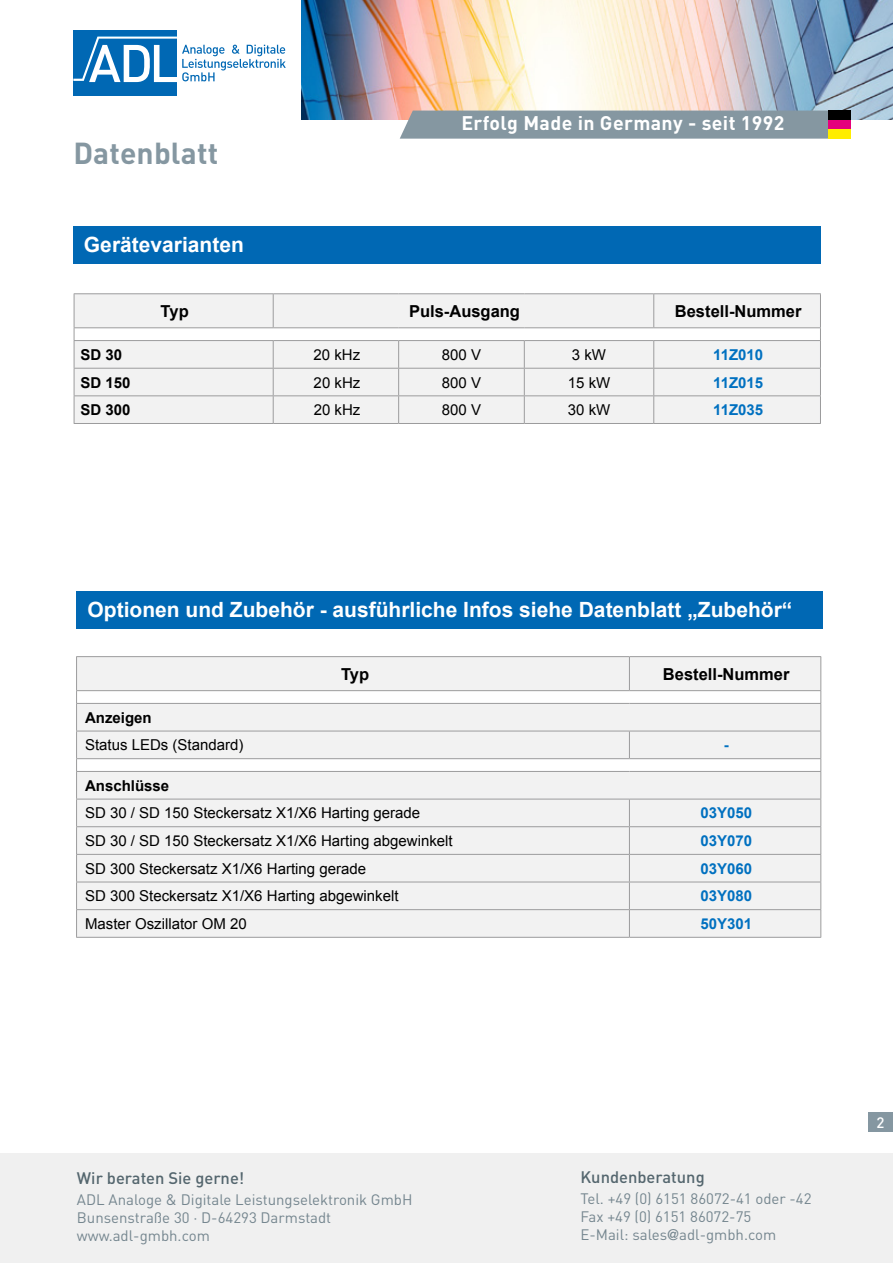
<style>
.page{position:relative;width:893px;height:1263px;background:#fff}
.page>*{position:absolute;margin:0;border:0;box-sizing:border-box;transform-origin:0 0}
.t1{font:700 30px "DIN";letter-spacing:.005em;color:#8597a1}
.t2{font:700 21px "Arial";color:#fff}
.t3{font:700 19.5px "DIN";letter-spacing:.02em;color:#fff}
.t4{font:700 16.5px "Arial";color:#000}
.t5{font:500 16.5px "DIN";color:#54666e}
.t6{font:15px "Arial";color:#000}
.t7{font:15px/18px "DIN";color:#75868f}
.t8{font:700 15px "Arial";color:#0070c0}
.t9{font:700 15px "Arial";color:#000}
.t10{font:500 15px "DIN";color:#fff}
.s1{font-family:"Helvetica Neue";font-weight:500}
</style>
<div class="page">
<div style="left:73px;top:30px;width:104px;height:65px;background:#0068b4"></div>
<svg style="left:73px;top:36px;width:213px;height:46px"></svg>
<img style="left:302px;top:0;width:591px;height:119px">
<div style="left:400px;top:111px;width:428px;height:28px;background:#8597a1"></div>
<div style="left:828px;top:111px;width:23px;height:9px;background:#000"></div>
<div style="left:828px;top:120px;width:23px;height:9px;background:#e5007c"></div>
<div style="left:828px;top:129px;width:23px;height:10px;background:#ffed00"></div>
<div style="left:73px;top:226px;width:748px;height:38px;background:#0068b4"></div>
<div style="left:0;top:1153px;width:893px;height:110px;background:#f0f0f0"></div>
<div style="left:868px;top:1113px;width:25px;height:19px;background:#8597a1"></div>
<div style="left:76px;top:591px;width:747px;height:38px;background:#0068b4"></div>
<svg style="left:77px;top:657px;width:743px;height:280px;fill:#f2f2f2"></svg>
<hr style="left:76px;top:656px;width:553px;height:1px;background:#9c9c9d">
<hr style="left:76px;top:657px;width:1px;height:33px;background:#9c9c9d">
<hr style="left:629px;top:656px;width:192px;height:1px;background:#9c9c9d">
<hr style="left:629px;top:657px;width:1px;height:33px;background:#9c9c9d">
<hr style="left:820px;top:657px;width:1px;height:33px;background:#9c9c9d">
<hr style="left:76px;top:690px;width:553px;height:1px;background:#9c9c9d">
<hr style="left:629px;top:690px;width:192px;height:1px;background:#9c9c9d">
<hr style="left:76px;top:703px;width:553px;height:1px;background:#9c9c9d">
<hr style="left:629px;top:703px;width:192px;height:1px;background:#9c9c9d">
<hr style="left:76px;top:731px;width:553px;height:1px;background:#9c9c9d">
<hr style="left:629px;top:731px;width:192px;height:1px;background:#9c9c9d">
<svg style="left:629px;top:731px;width:1px;height:27px"></svg>
<hr style="left:76px;top:758px;width:553px;height:1px;background:#9c9c9d">
<hr style="left:629px;top:758px;width:192px;height:1px;background:#9c9c9d">
<hr style="left:76px;top:771px;width:553px;height:1px;background:#9c9c9d">
<hr style="left:629px;top:771px;width:192px;height:1px;background:#9c9c9d">
<hr style="left:76px;top:799px;width:553px;height:1px;background:#9c9c9d">
<hr style="left:629px;top:799px;width:192px;height:1px;background:#9c9c9d">
<hr style="left:76px;top:826px;width:553px;height:1px;background:#9c9c9d">
<hr style="left:629px;top:826px;width:192px;height:1px;background:#9c9c9d">
<hr style="left:76px;top:854px;width:553px;height:1px;background:#9c9c9d">
<hr style="left:629px;top:854px;width:192px;height:1px;background:#9c9c9d">
<hr style="left:76px;top:882px;width:553px;height:1px;background:#9c9c9d">
<hr style="left:629px;top:882px;width:192px;height:1px;background:#9c9c9d">
<hr style="left:76px;top:909px;width:553px;height:1px;background:#9c9c9d">
<svg style="left:76px;top:691px;width:1px;height:246px"></svg>
<hr style="left:629px;top:909px;width:192px;height:1px;background:#9c9c9d">
<svg style="left:629px;top:799px;width:1px;height:138px"></svg>
<svg style="left:820px;top:691px;width:1px;height:246px"></svg>
<hr style="left:76px;top:937px;width:553px;height:1px;background:#9c9c9d">
<hr style="left:629px;top:937px;width:192px;height:1px;background:#9c9c9d">
<svg style="left:75px;top:294px;width:745px;height:129px;fill:#f2f2f2"></svg>
<hr style="left:74px;top:293px;width:199px;height:1px;background:#9c9c9d">
<hr style="left:74px;top:294px;width:1px;height:33px;background:#9c9c9d">
<hr style="left:273px;top:293px;width:126px;height:1px;background:#9c9c9d">
<hr style="left:273px;top:294px;width:1px;height:33px;background:#9c9c9d">
<hr style="left:399px;top:293px;width:125px;height:1px;background:#9c9c9d">
<hr style="left:524px;top:293px;width:130px;height:1px;background:#9c9c9d">
<hr style="left:654px;top:293px;width:167px;height:1px;background:#9c9c9d">
<hr style="left:653px;top:294px;width:1px;height:33px;background:#9c9c9d">
<hr style="left:820px;top:294px;width:1px;height:33px;background:#9c9c9d">
<hr style="left:74px;top:327px;width:199px;height:1px;background:#9c9c9d">
<hr style="left:273px;top:327px;width:126px;height:1px;background:#9c9c9d">
<hr style="left:399px;top:327px;width:125px;height:1px;background:#9c9c9d">
<hr style="left:524px;top:327px;width:130px;height:1px;background:#9c9c9d">
<hr style="left:654px;top:327px;width:167px;height:1px;background:#9c9c9d">
<hr style="left:74px;top:340px;width:199px;height:1px;background:#9c9c9d">
<hr style="left:273px;top:340px;width:126px;height:1px;background:#9c9c9d">
<hr style="left:399px;top:340px;width:125px;height:1px;background:#9c9c9d">
<hr style="left:524px;top:340px;width:130px;height:1px;background:#9c9c9d">
<hr style="left:654px;top:340px;width:167px;height:1px;background:#9c9c9d">
<hr style="left:74px;top:368px;width:199px;height:1px;background:#9c9c9d">
<hr style="left:273px;top:368px;width:126px;height:1px;background:#9c9c9d">
<hr style="left:399px;top:368px;width:125px;height:1px;background:#9c9c9d">
<hr style="left:524px;top:368px;width:130px;height:1px;background:#9c9c9d">
<hr style="left:654px;top:368px;width:167px;height:1px;background:#9c9c9d">
<hr style="left:74px;top:395px;width:199px;height:1px;background:#9c9c9d">
<svg style="left:74px;top:328px;width:1px;height:95px"></svg>
<hr style="left:273px;top:395px;width:126px;height:1px;background:#9c9c9d">
<svg style="left:273px;top:341px;width:1px;height:82px"></svg>
<hr style="left:399px;top:395px;width:125px;height:1px;background:#9c9c9d">
<svg style="left:398px;top:341px;width:1px;height:82px"></svg>
<hr style="left:524px;top:395px;width:130px;height:1px;background:#9c9c9d">
<svg style="left:524px;top:341px;width:1px;height:82px"></svg>
<hr style="left:654px;top:395px;width:167px;height:1px;background:#9c9c9d">
<svg style="left:653px;top:341px;width:1px;height:82px"></svg>
<svg style="left:820px;top:328px;width:1px;height:95px"></svg>
<hr style="left:74px;top:423px;width:199px;height:1px;background:#9c9c9d">
<hr style="left:273px;top:423px;width:126px;height:1px;background:#9c9c9d">
<hr style="left:399px;top:423px;width:125px;height:1px;background:#9c9c9d">
<hr style="left:524px;top:423px;width:130px;height:1px;background:#9c9c9d">
<hr style="left:654px;top:423px;width:167px;height:1px;background:#9c9c9d">
<h1 class="t1" style="left:73px;top:133px;width:146px">Datenblatt</h1>
<h2 class="t2" style="left:84px;top:231px;width:161px">Gerätevarianten</h2>
<h3 class="t3" style="left:461px;top:110px;width:325px">Erfolg Made in Germany - seit 1992</h3>
<p class="t4" style="left:161px;top:300px;width:30px">Typ</p>
<p class="t4" style="left:409px;top:300px;width:112px">Puls-Ausgang</p>
<p class="t4" style="left:675px;top:300px;width:128px">Bestell-Nummer</p>
<p class="t9" style="left:80px;top:345px;width:43px">SD 30</p>
<p class="t6" style="left:314px;top:345px;width:48px">20 kHz</p>
<p class="t6" style="left:442px;top:345px;width:41px">800 V</p>
<p class="t6" style="left:572px;top:345px;width:36px">3 kW</p>
<p class="t8" style="left:713px;top:345px;width:52px">11Z010</p>
<p class="t9" style="left:80px;top:372px;width:52px">SD 150</p>
<p class="t6" style="left:314px;top:372px;width:48px">20 kHz</p>
<p class="t6" style="left:442px;top:372px;width:41px">800 V</p>
<p class="t6" style="left:568px;top:372px;width:44px">15 kW</p>
<p class="t8" style="left:713px;top:372px;width:52px">11Z015</p>
<p class="t9" style="left:80px;top:400px;width:52px">SD 300</p>
<p class="t6" style="left:314px;top:400px;width:48px">20 kHz</p>
<p class="t6" style="left:442px;top:399px;width:41px">800 V</p>
<p class="t6" style="left:568px;top:400px;width:44px">30 kW</p>
<p class="t8" style="left:713px;top:400px;width:52px">11Z035</p>
<h2 class="t2" style="left:88px;top:596px;width:706px">Optionen und Zubehör - ausführliche Infos siehe Datenblatt „Zubehör“</h2>
<p class="t4" style="left:341px;top:663px;width:30px">Typ</p>
<p class="t4" style="left:663px;top:663px;width:128px">Bestell-Nummer</p>
<p class="t9" style="left:85px;top:707px;width:68px">Anzeigen</p>
<p class="t6" style="left:85px;top:735px;width:160px">Status LEDs (Standard)</p>
<p class="t8" style="left:724px;top:735px;width:6px">-</p>
<p class="t9" style="left:85px;top:775px;width:86px">Anschlüsse</p>
<p class="t6" style="left:85px;top:803px;width:337px">SD 30 / SD 150 Steckersatz X1/X6 Harting gerade</p>
<p class="t8" style="left:700px;top:803px;width:53px">03Y050</p>
<p class="t6" style="left:85px;top:831px;width:369px">SD 30 / SD 150 Steckersatz X1/X6 Harting abgewinkelt</p>
<p class="t8" style="left:700px;top:831px;width:53px">03Y070</p>
<p class="t6" style="left:85px;top:858px;width:282px">SD 300 Steckersatz X1/X6 Harting gerade</p>
<p class="t8" style="left:700px;top:858px;width:53px">03Y060</p>
<p class="t6" style="left:85px;top:886px;width:315px">SD 300 Steckersatz X1/X6 Harting abgewinkelt</p>
<p class="t8" style="left:700px;top:886px;width:53px">03Y080</p>
<p class="t6" style="left:85px;top:914px;width:163px">Master Oszillator OM 20</p>
<p class="t8" style="left:700px;top:914px;width:53px">50Y301</p>
<p class="t5" style="left:77px;top:1168px;width:169px">Wir beraten Sie gerne!</p>
<p class="t7" style="left:77px;top:1190px;width:337px">ADL Analoge &amp; Digitale Leistungselektronik GmbH<br>Bunsenstraße 30 · D-64293 Darmstadt www.adl-gmbh.com</p>
<p class="t5" style="left:580px;top:1166px;width:126px">Kundenberatung</p>
<p class="t7" style="left:580px;top:1189px;width:233px">Tel. +49 (0) 6151 86072-41 oder -42<br>Fax +49 (0) 6151 86072-75<br>E-Mail: sales<span class="s1">@</span>adl-gmbh.com</p>
<p class="t10" style="left:876px;top:1113px;width:9px">2</p>
</div>
